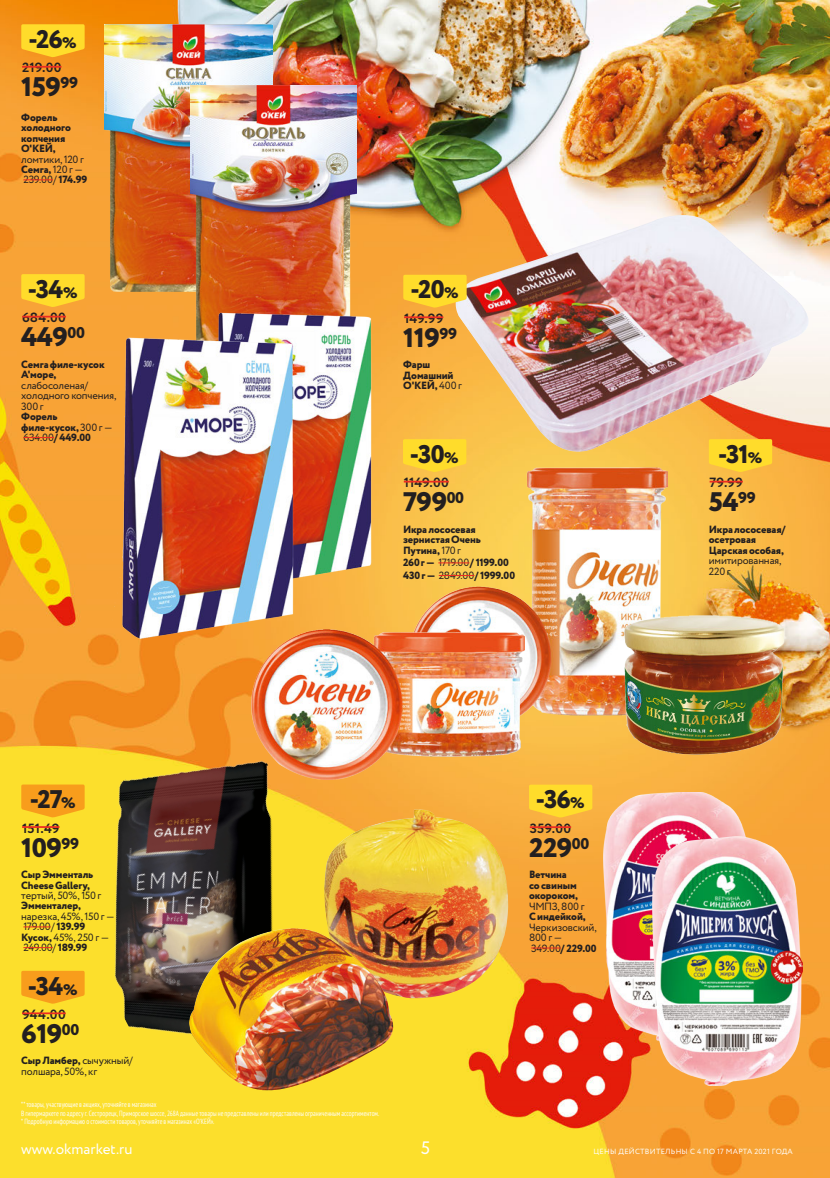
<style>
.page{position:relative;width:830px;height:1178px;background:#fff}
.page>*{position:absolute;margin:0;border:0;box-sizing:border-box;transform-origin:0 0}
.PrTag_RedPrice{font:800 26.85px "Circe";letter-spacing:-.02em;color:#231f20;scale:1.04 1}
.БОНУСЫ{font:800 25.5px "Circe";letter-spacing:-.035em;color:#231f20}
.t1{font:18px "Circe";color:#fff}
.t2{font:15px "Circe";color:#fff}
.PrTag_BlackPrice{font:700 13.35px "Circe";letter-spacing:.01em;color:#231f20;scale:1.04 1}
.Product-Name{font:800 10.5px/10.5px "Circe";letter-spacing:-.01em;color:#231f20}
.Product-Name-2{font:10.5px/10.5px "Circe";letter-spacing:-.015em;color:#231f20}
.t3{font:condensed 7.5px/8.4px "PT Sans";letter-spacing:.005em;color:#fff;scale:.9 1}
.t4{font:7.5px "Circe";letter-spacing:.03em;color:#fff}
.s1{font-size:15.3px}
.s2{font-weight:400}
.s3{font-weight:800}
</style>
<div class="page">
<img style="left:0;top:0;width:829px;height:1178px">
<img style="left:455px;top:215px;width:353px;height:237px">
<hr style="left:404px;top:316px;width:39px;height:2px;background:#ed2d22">
<svg style="left:403px;top:275px;width:63px;height:33px;background:#fdd733"></svg>
<img style="left:104px;top:24px;width:169px;height:268px">
<img style="left:191px;top:86px;width:165px;height:224px">
<hr style="left:23px;top:179px;width:30px;height:1px;background:#ed2d22">
<hr style="left:22px;top:66px;width:39px;height:2px;background:#ed2d22">
<svg style="left:21px;top:24px;width:64px;height:33px;background:#fdd128"></svg>
<img style="left:409px;top:467px;width:258px;height:262px">
<img style="left:251px;top:629px;width:273px;height:151px">
<hr style="left:438px;top:562px;width:31px;height:1px;background:#ed2d22">
<hr style="left:438px;top:575px;width:36px;height:1px;background:#ed2d22">
<hr style="left:403px;top:481px;width:45px;height:1px;background:#ed2d22">
<svg style="left:403px;top:439px;width:63px;height:33px;background:#fed82e"></svg>
<img style="left:181px;top:310px;width:208px;height:308px">
<img style="left:101px;top:311px;width:214px;height:327px">
<hr style="left:23px;top:437px;width:31px;height:1px;background:#ed2d22">
<hr style="left:22px;top:316px;width:44px;height:1px;background:#ed2d22">
<svg style="left:21px;top:274px;width:64px;height:33px;background:#fed42c"></svg>
<img style="left:609px;top:610px;width:184px;height:153px">
<hr style="left:709px;top:481px;width:33px;height:1px;background:#ed2d22">
<svg style="left:708px;top:439px;width:63px;height:33px;background:#fed72e"></svg>
<img style="left:603px;top:792px;width:148px;height:249px">
<img style="left:652px;top:836px;width:150px;height:249px">
<svg style="left:531px;top:947px;width:29px;height:1px"></svg>
<hr style="left:529px;top:826px;width:42px;height:2px;background:#ed2d22">
<svg style="left:528px;top:785px;width:64px;height:33px;background:#fed52e"></svg>
<img style="left:108px;top:757px;width:183px;height:297px">
<svg style="left:23px;top:926px;width:28px;height:1px"></svg>
<hr style="left:23px;top:947px;width:30px;height:1px;background:#ed2d22">
<hr style="left:22px;top:826px;width:37px;height:2px;background:#ed2d22">
<svg style="left:21px;top:784px;width:64px;height:33px;background:#f8a51e"></svg>
<img style="left:324px;top:809px;width:184px;height:189px">
<img style="left:189px;top:928px;width:204px;height:164px">
<hr style="left:22px;top:1012px;width:44px;height:2px;background:#ed2d22">
<svg style="left:21px;top:971px;width:64px;height:33px;background:#f8a61e"></svg>
<p class="БОНУСЫ" style="left:28px;top:22px;width:50px">-26<span class="s1">%</span></p>
<p class="PrTag_BlackPrice" style="left:22px;top:59px;width:39px">219.00</p>
<p class="PrTag_RedPrice" style="left:21px;top:69px;width:56px">159<sup>99</sup></p>
<p class="Product-Name" style="left:21px;top:112px;width:64px">Форель холодного копчения<br>О'КЕЙ, <span class="s2">ломтики, 120 г</span></p>
<p class="Product-Name" style="left:21px;top:165px;width:63px">Семга, <span class="s2">120 г —</span></p>
<p class="Product-Name-2" style="left:23px;top:175px;width:66px">239.00/ <span class="s3">174.99</span></p>
<p class="БОНУСЫ" style="left:28px;top:272px;width:51px">-34<span class="s1">%</span></p>
<p class="БОНУСЫ" style="left:410px;top:272px;width:50px">-20<span class="s1">%</span></p>
<p class="PrTag_BlackPrice" style="left:22px;top:309px;width:44px">684.00</p>
<p class="PrTag_BlackPrice" style="left:404px;top:309px;width:39px">149.99</p>
<p class="PrTag_RedPrice" style="left:21px;top:319px;width:63px">449<sup>00</sup></p>
<p class="PrTag_RedPrice" style="left:403px;top:319px;width:53px">119<sup>99</sup></p>
<p class="Product-Name-2" style="left:21px;top:359px;width:97px"><span class="s3">Семга филе-кусок<br>А'море, </span>слабосоленая/ холодного копчения,<br>300 г</p>
<p class="Product-Name" style="left:21px;top:412px;width:93px">Форель филе-кусок, <span class="s2">300 г —</span></p>
<p class="Product-Name" style="left:23px;top:433px;width:69px"><span class="s2">634.00</span>/ 449.00</p>
<p class="Product-Name" style="left:403px;top:360px;width:60px">Фарш<br>Домашний<br>О'КЕЙ, <span class="s2">400 г</span></p>
<p class="БОНУСЫ" style="left:410px;top:437px;width:50px">-30<span class="s1">%</span></p>
<p class="PrTag_BlackPrice" style="left:403px;top:474px;width:45px">1149.00</p>
<p class="PrTag_RedPrice" style="left:403px;top:484px;width:60px">799<sup>00</sup></p>
<p class="Product-Name" style="left:403px;top:524px;width:79px">Икра лососевая зернистая Очень<br>Путина, <span class="s2">170 г</span></p>
<p class="Product-Name" style="left:403px;top:558px;width:107px">260 г — <span class="s2">1719.00</span>/ 1199.00</p>
<p class="Product-Name" style="left:403px;top:571px;width:114px">430 г — <span class="s2">2849.00</span>/ 1999.00</p>
<p class="БОНУСЫ" style="left:30px;top:782px;width:47px">-27<span class="s1">%</span></p>
<p class="PrTag_BlackPrice" style="left:22px;top:819px;width:37px">151.49</p>
<p class="PrTag_RedPrice" style="left:21px;top:829px;width:57px">109<sup>99</sup></p>
<p class="Product-Name" style="left:21px;top:870px;width:82px">Сыр Эмменталь<br>Сheese Gallery, <span class="s2">тертый, 50%, 150 г</span></p>
<p class="Product-Name-2" style="left:21px;top:901px;width:95px"><span class="s3">Эмменталер, </span>нарезка, 45%, 150 г —</p>
<p class="Product-Name-2" style="left:23px;top:922px;width:63px">179.00/ <span class="s3">139.99</span></p>
<p class="Product-Name-2" style="left:21px;top:932px;width:89px"><span class="s3">Кусок,</span> 45%, 250 г —</p>
<p class="Product-Name-2" style="left:23px;top:942px;width:65px">249.00/ <span class="s3">189.99</span></p>
<p class="БОНУСЫ" style="left:28px;top:968px;width:51px">-34<span class="s1">%</span></p>
<p class="PrTag_BlackPrice" style="left:22px;top:1005px;width:43px">944.00</p>
<p class="PrTag_RedPrice" style="left:21px;top:1015px;width:57px">619<sup>00</sup></p>
<p class="Product-Name-2" style="left:21px;top:1056px;width:113px"><span class="s3">Сыр Ламбер,</span> сычужный/ полшара, 50%, кг</p>
<p class="t3" style="left:21px;top:1100px;width:399px">** товары, участвующие в акциях, уточняйте в магазинах<br>В гипермаркете по адресу г. Сестрорецк, Приморское шоссе, 268А данные товары не представлены или представлены ограниченным ассортиментом. * Подробную информацию о стоимости товаров, уточняйте в магазинах «О’КЕЙ».</p>
<p class="БОНУСЫ" style="left:535px;top:782px;width:50px">-36<span class="s1">%</span></p>
<p class="PrTag_BlackPrice" style="left:529px;top:819px;width:41px">359.00</p>
<p class="PrTag_RedPrice" style="left:528px;top:829px;width:59px">229<sup>00</sup></p>
<p class="Product-Name" style="left:528px;top:870px;width:57px">Ветчина<br>со свиным окороком,<br><span class="s2">ЧМПЗ, 800 г</span></p>
<p class="Product-Name-2" style="left:528px;top:911px;width:69px"><span class="s3">С индейкой,<br></span>Черкизовский,<br>800 г —</p>
<p class="Product-Name" style="left:531px;top:943px;width:67px"><span class="s2">349.00</span>/ 229.00</p>
<p class="БОНУСЫ" style="left:717px;top:437px;width:46px">-31<span class="s1">%</span></p>
<p class="PrTag_BlackPrice" style="left:709px;top:474px;width:33px">79.99</p>
<p class="PrTag_RedPrice" style="left:708px;top:484px;width:47px">54<sup>99</sup></p>
<p class="Product-Name" style="left:708px;top:524px;width:78px">Икра лососевая/ осетровая<br>Царская особая, <span class="s2">имитированная,<br>220 г</span></p>
<h3 class="t2" style="left:21px;top:1138px;width:113px">www.okmarket.ru</h3>
<h3 class="t1" style="left:420px;top:1135px;width:11px">5</h3>
<p class="t4" style="left:593px;top:1146px;width:201px">ЦЕНЫ ДЕЙСТВИТЕЛЬНЫ С 4 ПО 17 МАРТА 2021 ГОДА</p>
</div>
